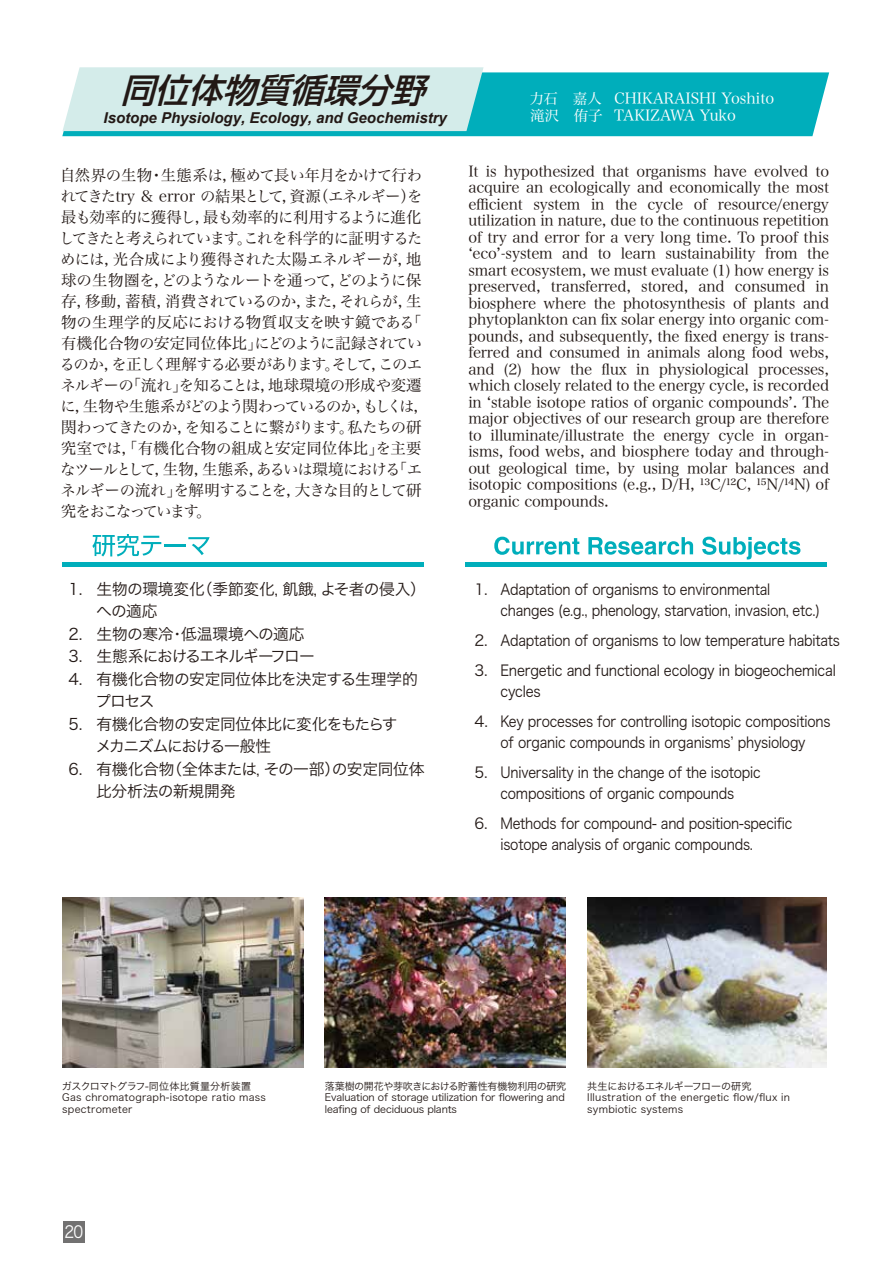
<style>
.page{position:relative;width:893px;height:1263px;background:#fff}
.page>*{position:absolute;margin:0;border:0;box-sizing:border-box;transform-origin:0 0}
.t1{font:italic 500 33.75px "Shin Go Pro";color:#221815}
.t2{font:16.5px "Hira Kaku Pro W3";color:#fff;scale:.9 1}
.t3{font:15.75px/22.5px "Hira Kaku Pro N W3";letter-spacing:-.035em;color:#221815}
.t4{font:15.45px/21px "Hira Min Pro N W3";letter-spacing:-.045em;color:#221815}
.t5{font:15.15px/16.8px "Hira Min Pro N W3";color:#fff}
.t6{font:15px/16.5px "Hira Min Pro N W3";letter-spacing:-.015em;color:#221815;text-align:justify}
.t7{font:15px/30px "Hira Kaku Pro N W3";letter-spacing:-.015em;color:#221815;scale:.88 1}
.t8{font:15px/30px "Hira Kaku Pro N W3";letter-spacing:-.015em;color:#221815;scale:.9 1}
.t9{font:italic 700 15px "Arial";color:#221815}
.t10{font:15px/30px "Hira Kaku Pro N W3";letter-spacing:-.015em;color:#221815}
.t11{font:14.55px/16.8px "Hira Min Pro N W3";color:#fff}
.t12{font:10.05px/11.6px "Hira Kaku Pro N W3";letter-spacing:.025em;color:#221815}
.t13{font:10.05px/11.6px "Hira Kaku Pro N W3";letter-spacing:-.01em;color:#221815}
</style>
<div class="page">
<div style="left:62px;top:72px;width:767px;height:64px;background:#00aebb"></div>
<div style="left:63px;top:67px;width:421px;height:64px;background:#d4ecea"></div>
<div style="left:62px;top:562px;width:361px;height:5px;background:#00aebb"></div>
<svg style="left:92px;top:534px;width:69px;height:22px"></svg>
<hr style="left:164px;top:544px;width:22px;height:2px;background:#00aebb">
<svg style="left:188px;top:537px;width:22px;height:18px"></svg>
<div style="left:465px;top:562px;width:361px;height:5px;background:#00aebb"></div>
<svg style="left:494px;top:537px;width:85px;height:18px"></svg>
<svg style="left:588px;top:537px;width:105px;height:18px"></svg>
<svg style="left:702px;top:537px;width:98px;height:22px"></svg>
<div style="left:63px;top:1221px;width:21px;height:22px;background:#727171"></div>
<img style="left:62px;top:897px;width:241px;height:170px">
<img style="left:325px;top:897px;width:241px;height:170px">
<img style="left:587px;top:897px;width:239px;height:170px">
<h1 class="t1" style="left:121px;top:62px;width:318px">同位体物質循環分野</h1>
<p class="t9" style="left:103px;top:108px;width:345px">Isotope Physiology, Ecology, and Geochemistry</p>
<p class="t4" style="left:59px;top:163px;width:372px">自然界の生物・生態系は，極めて長い年月をかけて行われてきたtry &amp; error の結果として，資源（エネルギー）を最も効率的に獲得し，最も効率的に利用するように進化してきたと考えられています。これを科学的に証明するためには，光合成により獲得された太陽エネルギーが，地球の生物圏を，どのようなルートを通って，どのように保存，移動，蓄積，消費されているのか，また，それらが，生物の生理学的反応における物質収支を映す鏡である「有機化合物の安定同位体比」にどのように記録されているのか，を正しく理解する必要があります。そして，このエネルギーの「流れ」を知ることは，地球環境の形成や変遷に，生物や生態系がどのよう関わっているのか，もしくは，関わってきたのか，を知ることに繋がります。私たちの研究室では，「有機化合物の組成と安定同位体比」を主要なツールとして，生物，生態系，あるいは環境における「エネルギーの流れ」を解明することを，大きな目的として研究をおこなっています。</p>
<p class="t11" style="left:530px;top:89px;width:75px">力石　嘉人滝沢　侑子</p>
<p class="t5" style="left:614px;top:88px;width:161px">CHIKARAISHI Yoshito<br>TAKIZAWA Yuko</p>
<p class="t6" style="left:468px;top:161px;width:362px">It is hypothesized that organisms have evolved to acquire an ecologically and economically the most efficient system in the cycle of resource/energy utilization in nature, due to the continuous repetition of try and error for a very long time. To proof this ʻecoʼ-system and to learn sustainability from the smart ecosystem, we must evaluate (1) how energy is preserved, transferred, stored, and consumed in biosphere where the photosynthesis of plants and phytoplankton can fix solar energy into organic com&shy;pounds, and subsequently, the fixed energy is trans&shy;ferred and consumed in animals along food webs, and (2) how the flux in physiological processes, which closely related to the energy cycle, is recorded in ʻstable isotope ratios of organic compoundsʼ. The major objectives of our research group are therefore to illuminate/illustrate the energy cycle in organ&shy;isms, food webs, and biosphere today and through&shy;out geological time, by using molar balances and isotopic compositions (e.g., D/H, ¹³C/¹²C, ¹⁵N/¹⁴N) of organic compounds.</p>
<p class="t3" style="left:69px;top:576px;width:15px">1.</p>
<p class="t3" style="left:69px;top:621px;width:16px;text-align:justify">2.<br>3.<br>4.</p>
<p class="t3" style="left:69px;top:711px;width:15px">5.</p>
<p class="t3" style="left:69px;top:756px;width:15px">6.</p>
<p class="t3" style="left:95px;top:576px;width:332px">生物の環境変化（季節変化，飢餓，よそ者の侵入）への適応<br>生物の寒冷・低温環境への適応<br>生態系におけるエネルギーフロー<br>有機化合物の安定同位体比を決定する生理学的プロセス<br>有機化合物の安定同位体比に変化をもたらす<br>メカニズムにおける一般性<br>有機化合物（全体または，その一部）の安定同位体比分析法の新規開発</p>
<p class="t10" style="left:474px;top:573px;width:15px">1.</p>
<p class="t10" style="left:474px;top:624px;width:15px">2.<br>3.</p>
<p class="t10" style="left:474px;top:705px;width:15px">4.</p>
<p class="t10" style="left:474px;top:756px;width:15px">5.</p>
<p class="t10" style="left:474px;top:807px;width:15px">6.</p>
<p class="t7" style="left:500px;top:577px;width:365px;line-height:21px">Adaptation of organisms to environmental changes (e.g., phenology, starvation, invasion，etc.)</p>
<p class="t7" style="left:500px;top:624px;width:387px">Adaptation of organisms to low temperature habitats<br>Energetic and functional ecology in biogeochemical</p>
<p class="t8" style="left:500px;top:675px;width:368px">cycles<br>Key processes for controlling isotopic compositions</p>
<p class="t7" style="left:500px;top:726px;width:348px">of organic compounds in organismsʼ physiology<br>Universality in the change of the isotopic</p>
<p class="t7" style="left:500px;top:777px;width:333px">compositions of organic compounds<br>Methods for compound- and position-specific</p>
<p class="t7" style="left:500px;top:828px;width:289px">isotope analysis of organic compounds.</p>
<p class="t12" style="left:62px;top:1079px;width:206px">ガスクロマトグラフ-同位体比質量分析装置<br>Gas chromatograph-isotope ratio mass spectrometer</p>
<p class="t13" style="left:325px;top:1079px;width:243px">落葉樹の開花や芽吹きにおける貯蓄性有機物利用の研究<br>Evaluation of storage utilization for flowering and leafing of deciduous plants</p>
<p class="t12" style="left:587px;top:1079px;width:204px">共生におけるエネルギーフローの研究<br>Illustration of the energetic flow/flux in symbiotic systems</p>
<p class="t2" style="left:64px;top:1217px;width:22px">20</p>
</div>
